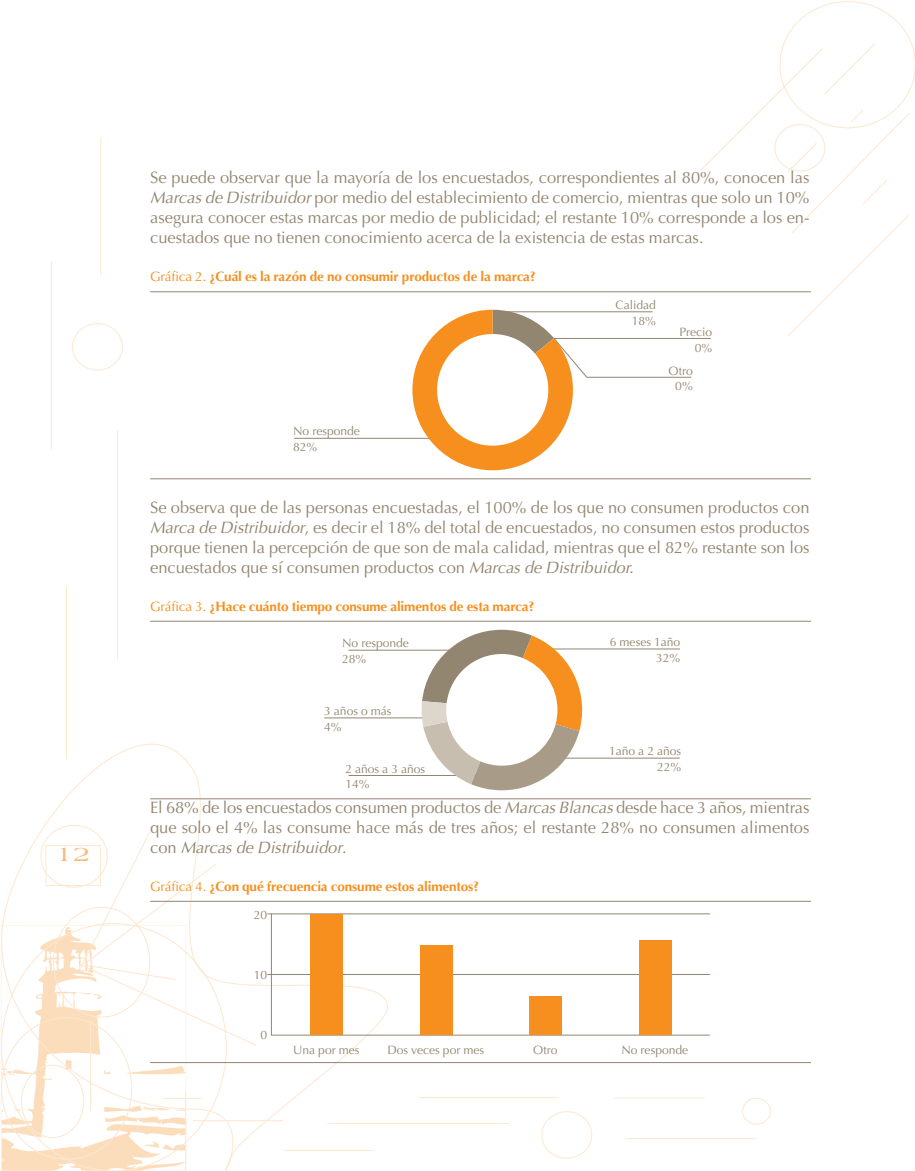
<style>
.page{position:relative;width:915px;height:1171px;background:#fff}
.page>*{position:absolute;margin:0;border:0;box-sizing:border-box;transform-origin:0 0}
.t1{font:21px "Americana";color:#fbb873;scale:1.3 1}
.t2{font:16.5px/20px "Optima";color:#938671;text-align:justify}
.t3{font:700 13.5px "Optima";letter-spacing:-.01em;color:#f68f1e}
.t4{font:12.15px/15.6px "Optima";color:#938671;text-align:right}
.s1{font-style:italic}
.s2{font-weight:400}
</style>
<div class="page">
<svg style="left:1px;top:718px;width:387px;height:452px"></svg>
<hr style="left:66px;top:587px;width:1px;height:171px;background:#fee7cf">
<hr style="left:117px;top:430px;width:1px;height:229px;background:#fee7cf">
<hr style="left:51px;top:261px;width:1px;height:188px;background:#fee7cf">
<hr style="left:100px;top:137px;width:1px;height:138px;background:#fee7cf">
<hr style="left:419px;top:1096px;width:139px;height:1px;background:#fee7cf">
<hr style="left:327px;top:1122px;width:182px;height:1px;background:#fee7cf">
<hr style="left:626px;top:1137px;width:129px;height:1px;background:#fee7cf">
<hr style="left:193px;top:1120px;width:90px;height:1px;background:#fee7cf">
<hr style="left:284px;top:1149px;width:90px;height:1px;background:#fee7cf">
<svg style="left:72px;top:323px;width:51px;height:48px"></svg>
<svg style="left:40px;top:824px;width:217px;height:222px"></svg>
<svg style="left:541px;top:1111px;width:51px;height:47px"></svg>
<hr style="left:614px;top:1097px;width:90px;height:1px;background:#fee7cf">
<svg style="left:742px;top:1098px;width:29px;height:26px"></svg>
<div style="left:46px;top:845px;width:55px;height:40px;border:1px solid #fee7cf"></div>
<hr style="left:150px;top:291px;width:661px;height:1px;background:#938671">
<hr style="left:150px;top:478px;width:661px;height:1px;background:#938671">
<hr style="left:294px;top:438px;width:165px;height:1px;background:#938671">
<hr style="left:150px;top:621px;width:661px;height:1px;background:#938671">
<hr style="left:150px;top:798px;width:661px;height:1px;background:#938671">
<hr style="left:538px;top:648px;width:142px;height:1px;background:#938671">
<hr style="left:538px;top:757px;width:142px;height:1px;background:#938671">
<hr style="left:348px;top:775px;width:130px;height:1px;background:#938671">
<hr style="left:324px;top:717px;width:119px;height:1px;background:#938671">
<hr style="left:348px;top:649px;width:113px;height:1px;background:#938671">
<svg style="left:421px;top:629px;width:161px;height:161px"></svg>
<hr style="left:150px;top:900px;width:661px;height:1px;background:#938671">
<hr style="left:150px;top:1062px;width:661px;height:1px;background:#938671">
<svg style="left:271px;top:914px;width:439px;height:121px"></svg>
<hr style="left:267px;top:973px;width:443px;height:1px;background:#938671">
<hr style="left:267px;top:913px;width:443px;height:1px;background:#938671">
<div style="left:310px;top:914px;width:33px;height:120px;background:#f68f1e"></div>
<div style="left:420px;top:945px;width:32px;height:89px;background:#f68f1e"></div>
<div style="left:530px;top:995px;width:32px;height:39px;background:#f68f1e"></div>
<div style="left:639px;top:939px;width:32px;height:95px;background:#f68f1e"></div>
<svg style="left:412px;top:1px;width:503px;height:469px"></svg>
<p class="t1" style="left:55px;top:842px;width:29px">12</p>
<p class="t2" style="left:150px;top:168px;width:661px">Se puede observar que la mayoría de los encuestados, correspondientes al 80%, conocen las <span class="s1">Marcas de Distribuidor</span> por medio del establecimiento de comercio, mientras que solo un 10% asegura conocer estas marcas por medio de publicidad; el restante 10% corresponde a los en&shy;cuestados que no tienen conocimiento acerca de la existencia de estas marcas.</p>
<p class="t3" style="left:150px;top:269px;width:387px"><span class="s2">Gráfica 2.</span> ¿Cuál es la razón de no consumir productos de la marca?</p>
<p class="t4" style="left:615px;top:297px;width:42px">Calidad<br>18%</p>
<p class="t4" style="left:679px;top:324px;width:34px">Precio<br>0%</p>
<p class="t4" style="left:668px;top:363px;width:26px;text-align:center">Otro<br>0%</p>
<p class="t4" style="left:293px;top:423px;width:68px;text-align:left">No responde<br>82%</p>
<p class="t2" style="left:150px;top:497px;width:661px">Se observa que de las personas encuestadas, el 100% de los que no consumen productos con <span class="s1">Marca de Distribuidor</span>, es decir el 18% del total de encuestados, no consumen estos productos porque tienen la percepción de que son de mala calidad, mientras que el 82% restante son los encuestados que sí consumen productos con <span class="s1">Marcas de Distribuidor.</span></p>
<p class="t3" style="left:150px;top:598px;width:386px"><span class="s2">Gráfica 3.</span> ¿Hace cuánto tiempo consume alimentos de esta marca?</p>
<p class="t4" style="left:610px;top:634px;width:72px">6 meses 1año<br>32%</p>
<p class="t4" style="left:342px;top:635px;width:68px;text-align:left">No responde<br>28%</p>
<p class="t4" style="left:324px;top:703px;width:69px;text-align:left">3 años o más<br>4%</p>
<p class="t4" style="left:609px;top:743px;width:74px">1año a 2 años</p>
<p class="t4" style="left:345px;top:760px;width:81px">2 años a 3 años</p>
<p class="t4" style="left:657px;top:759px;width:26px">22%</p>
<p class="t4" style="left:345px;top:776px;width:26px">14%</p>
<p class="t2" style="left:150px;top:797px;width:661px">El 68% de los encuestados consumen productos de <span class="s1">Marcas Blancas</span> desde hace 3 años, mientras que solo el 4% las consume hace más de tres años; el restante 28% no consumen alimentos con <span class="s1">Marcas de Distribuidor</span>.</p>
<p class="t3" style="left:150px;top:878px;width:331px"><span class="s2">Gráfica 4.</span> ¿Con qué frecuencia consume estos alimentos?</p>
<p class="t4" style="left:254px;top:906px;width:15px">20</p>
<p class="t4" style="left:254px;top:966px;width:15px">10</p>
<p class="t4" style="left:261px;top:1027px;width:8px">0</p>
<p class="t4" style="left:293px;top:1042px;width:68px">Una por mes</p>
<p class="t4" style="left:387px;top:1042px;width:98px">Dos veces por mes</p>
<p class="t4" style="left:533px;top:1042px;width:26px">Otro</p>
<p class="t4" style="left:621px;top:1042px;width:68px">No responde</p>
</div>
